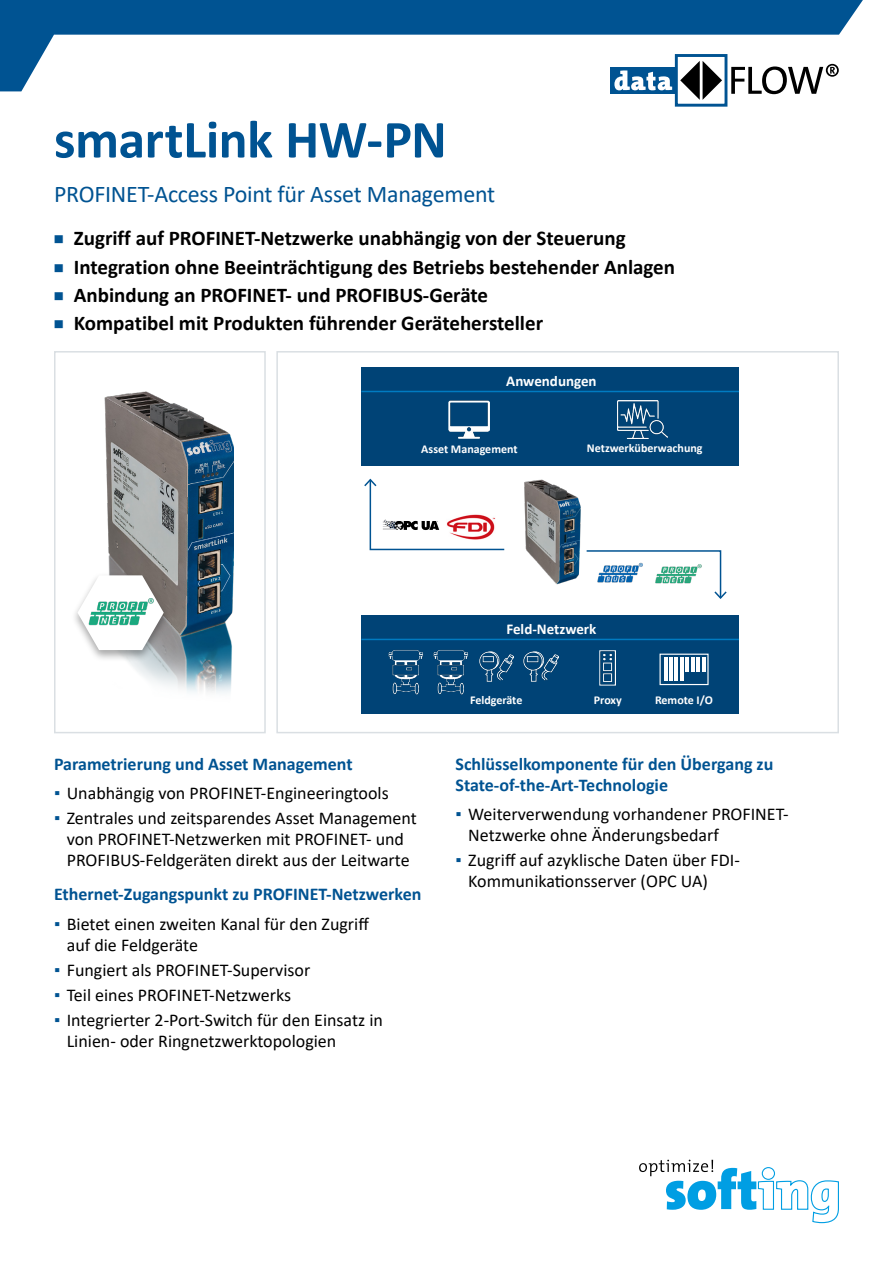
<style>
.page{position:relative;width:893px;height:1263px;background:#fff}
.page>*{position:absolute;margin:0;border:0;box-sizing:border-box;transform-origin:0 0}
.t1{font:700 54px "Calibri";letter-spacing:-.01em;color:#005392}
.t2{font:24px "Calibri";letter-spacing:-.01em;color:#005392}
.t3{font:700 21px "Calibri";color:#000}
.t4{font:18px/21px "Calibri";color:#000}
.t5{font:700 18px/21px "Calibri";color:#005392}
.t6{font:700 15px "Calibri";color:#fff}
.t7{font:700 12px "Calibri";color:#fff}
.s1{font-size:36px;color:#005392}
.s2{font-weight:700;color:#005392}
</style>
<div class="page">
<svg style="left:0;top:0;width:863px;height:91px"></svg>
<svg style="left:639px;top:1160px;width:200px;height:63px"></svg>
<div style="left:611px;top:67px;width:65px;height:27px;background:#005392"></div>
<div style="left:675px;top:54px;width:52px;height:53px;border:3px solid #005392"></div>
<svg style="left:731px;top:64px;width:108px;height:30px"></svg>
<svg style="left:680px;top:61px;width:42px;height:39px"></svg>
<svg style="left:614px;top:70px;width:58px;height:20px"></svg>
<div style="left:276px;top:351px;width:563px;height:382px;border:2px solid #dadfe3"></div>
<div style="left:54px;top:351px;width:212px;height:382px;border:2px solid #dadfe3"></div>
<div style="left:361px;top:367px;width:378px;height:98px;background:#004376"></div>
<hr style="left:361px;top:391px;width:378px;height:1px;background:#007bc1">
<div style="left:361px;top:615px;width:378px;height:98px;background:#004376"></div>
<img style="left:523px;top:651px;width:35px;height:31px">
<img style="left:479px;top:651px;width:34px;height:31px">
<hr style="left:361px;top:639px;width:378px;height:1px;background:#007bc1">
<div style="left:659px;top:654px;width:50px;height:31px;border:1px solid #fff"></div>
<hr style="left:664px;top:657px;width:3px;height:24px;background:#fff">
<hr style="left:686px;top:657px;width:3px;height:14px;background:#fff">
<hr style="left:669px;top:657px;width:4px;height:24px;background:#fff">
<hr style="left:691px;top:657px;width:4px;height:14px;background:#fff">
<hr style="left:675px;top:657px;width:3px;height:24px;background:#fff">
<hr style="left:697px;top:657px;width:3px;height:14px;background:#fff">
<hr style="left:680px;top:657px;width:4px;height:24px;background:#fff">
<hr style="left:702px;top:657px;width:4px;height:14px;background:#fff">
<svg style="left:586px;top:550px;width:141px;height:49px"></svg>
<img style="left:597px;top:562px;width:47px;height:23px">
<img style="left:655px;top:564px;width:48px;height:20px">
<svg style="left:364px;top:478px;width:141px;height:73px"></svg>
<img style="left:448px;top:400px;width:42px;height:38px">
<img style="left:617px;top:401px;width:50px;height:38px">
<img style="left:388px;top:650px;width:35px;height:45px">
<img style="left:447px;top:513px;width:49px;height:27px">
<img style="left:600px;top:650px;width:16px;height:35px">
<img style="left:433px;top:650px;width:35px;height:45px">
<img style="left:524px;top:479px;width:57px;height:106px">
<img style="left:104px;top:391px;width:130px;height:302px">
<div style="left:71px;top:572px;width:99px;height:90px;background:#000;opacity:.35"></div>
<svg style="left:77px;top:575px;width:87px;height:75px"></svg>
<img style="left:87px;top:594px;width:69px;height:37px">
<h1 class="t1" style="left:54px;top:101px;width:394px">smartLink HW-PN</h1>
<h2 class="t2" style="left:54px;top:177px;width:443px">PROFINET-Access Point für Asset Management</h2>
<p class="t3" style="left:52px;top:224px;width:575px"><span class="s1">▪</span> Zugriff auf PROFINET-Netzwerke unabhängig von der Steuerung</p>
<p class="t3" style="left:52px;top:252px;width:624px"><span class="s1">▪</span> Integration ohne Beeinträchtigung des Betriebs bestehender Anlagen</p>
<p class="t3" style="left:52px;top:280px;width:437px"><span class="s1">▪</span> Anbindung an PROFINET- und PROFIBUS-Geräte</p>
<p class="t3" style="left:52px;top:308px;width:492px"><span class="s1">▪</span> Kompatibel mit Produkten führender Gerätehersteller</p>
<p class="t6" style="left:506px;top:370px;width:92px">Anwendungen</p>
<p class="t7" style="left:421px;top:441px;width:98px">Asset Management</p>
<p class="t7" style="left:587px;top:440px;width:117px">Netzwerküberwachung</p>
<p class="t6" style="left:506px;top:618px;width:92px">Feld-Netzwerk</p>
<p class="t5" style="left:54px;top:753px;width:300px">Parametrierung und Asset Management</p>
<p class="t4" style="left:54px;top:782px;width:336px"><span class="s2">▪</span> Unabhängig von PROFINET-Engineeringtools</p>
<p class="t4" style="left:54px;top:807px;width:364px;text-align:center"><span class="s2">▪</span> Zentrales und zeitsparendes Asset Management von PROFINET-Netzwerken mit PROFINET- und<br>PROFIBUS-Feldgeräten direkt aus der Leitwarte</p>
<p class="t5" style="left:54px;top:883px;width:369px">Ethernet-Zugangspunkt zu PROFINET-Netzwerken</p>
<p class="t4" style="left:67px;top:913px;width:304px;text-indent:-13px"><span class="s2">▪</span> Bietet einen zweiten Kanal für den Zugriff auf die Feldgeräte</p>
<p class="t4" style="left:54px;top:959px;width:258px"><span class="s2">▪</span> Fungiert als PROFINET-Supervisor</p>
<p class="t4" style="left:54px;top:984px;width:239px"><span class="s2">▪</span> Teil eines PROFINET-Netzwerks</p>
<p class="t4" style="left:67px;top:1009px;width:318px;text-indent:-13px"><span class="s2">▪</span> Integrierter 2-Port-Switch für den Einsatz in<br>Linien- oder Ringnetzwerktopologien</p>
<p class="t7" style="left:470px;top:691px;width:54px">Feldgeräte</p>
<p class="t7" style="left:594px;top:691px;width:29px">Proxy</p>
<p class="t7" style="left:655px;top:691px;width:60px">Remote I/O</p>
<p class="t5" style="left:455px;top:753px;width:319px">Schlüsselkomponente für den Übergang zu<br>State-of-the-Art-Technologie</p>
<p class="t4" style="left:468px;top:803px;width:322px;text-indent:-13px"><span class="s2">▪</span> Weiterverwendung vorhandener PROFINET-<br>Netzwerke ohne Änderungsbedarf</p>
<p class="t4" style="left:468px;top:849px;width:273px;text-indent:-13px"><span class="s2">▪</span> Zugriff auf azyklische Daten über FDI-<br>Kommunikationsserver (OPC UA)</p>
</div>
